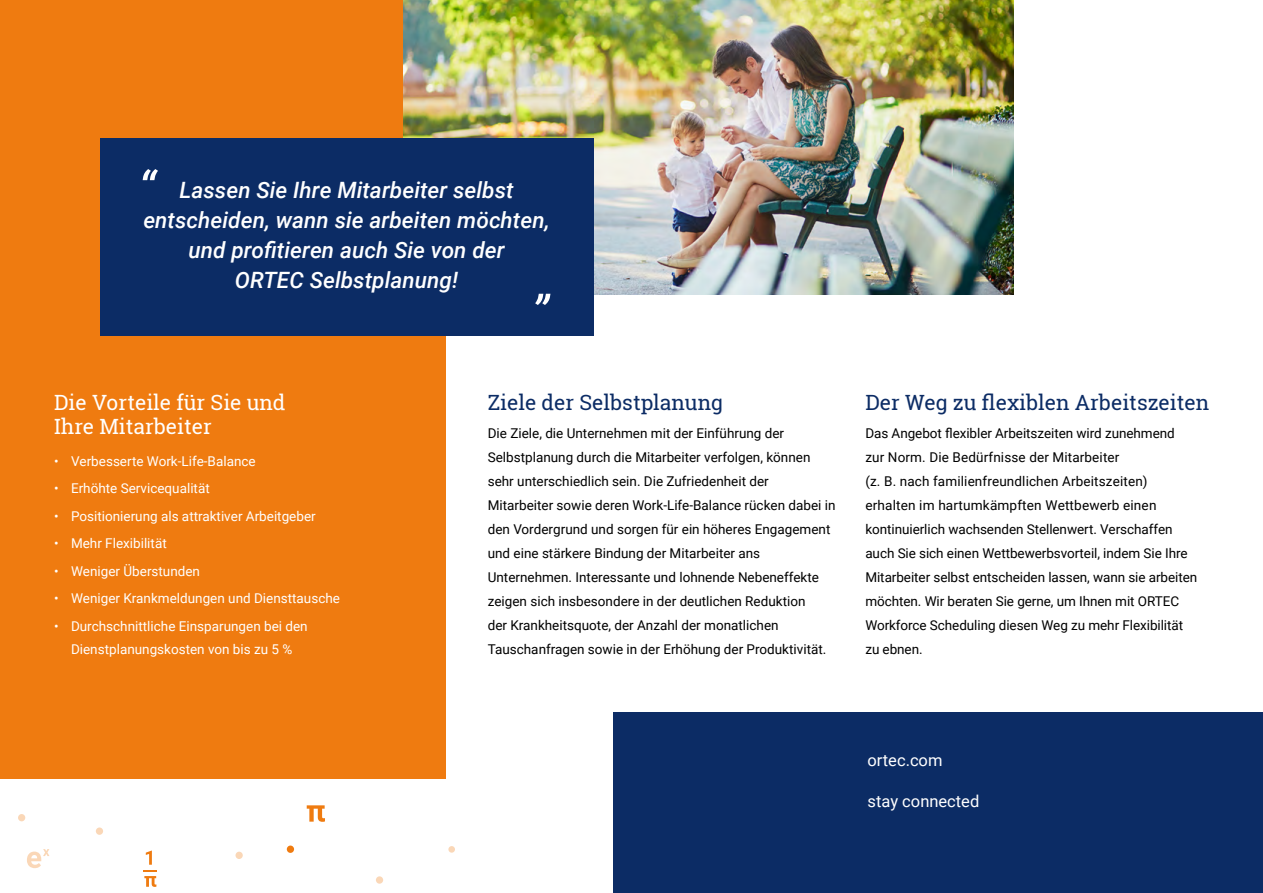
<style>
.page{position:relative;width:1263px;height:893px;background:#fff}
.page>*{position:absolute;margin:0;border:0;box-sizing:border-box;transform-origin:0 0}
.t1{font:italic 500 22.5px/30px "Roboto";letter-spacing:.005em;color:#fff;text-align:center}
.t2{font:21px "Roboto Slab";color:#0c2c65}
.t3{font:21px/24px "Roboto Slab";color:#fff}
.t4{font:16.5px "Roboto";color:#fff}
.t5{font:13.5px/24px "Roboto";color:#000}
.t6{font:13.5px/23.2px "Roboto";color:#fff;text-align:center}
</style>
<div class="page">
<svg style="left:27px;top:849px;width:22px;height:19px"></svg>
<svg style="left:18px;top:814px;width:7px;height:7px"></svg>
<svg style="left:287px;top:845px;width:7px;height:8px"></svg>
<div style="left:376px;top:876px;width:7px;height:8px;background:#fad7b7;border-radius:50%"></div>
<div style="left:96px;top:827px;width:7px;height:8px;background:#fad7b7;border-radius:50%"></div>
<div style="left:235px;top:852px;width:8px;height:7px;background:#fad7b7;border-radius:50%"></div>
<svg style="left:143px;top:850px;width:14px;height:37px"></svg>
<svg style="left:307px;top:805px;width:18px;height:17px"></svg>
<svg style="left:448px;top:846px;width:7px;height:7px"></svg>
<div style="left:614px;top:712px;width:649px;height:181px;background:#0c2c65"></div>
<div style="left:0;top:0;width:445px;height:779px;background:#ef7b10"></div>
<img style="left:404px;top:0;width:609px;height:294px">
<div style="left:100px;top:138px;width:493px;height:198px;background:#0c2c65"></div>
<svg style="left:143px;top:169px;width:15px;height:11px"></svg>
<svg style="left:535px;top:294px;width:15px;height:11px"></svg>
<h1 class="t1" style="left:143px;top:174px;width:408px">Lassen Sie Ihre Mitarbeiter selbst entscheiden, wann sie arbeiten möchten, und profitieren auch Sie von der<br>ORTEC Selbstplanung!</h1>
<h2 class="t3" style="left:54px;top:390px;width:233px">Die Vorteile für Sie und<br>Ihre Mitarbeiter</h2>
<p class="t6" style="left:54px;top:449px;width:203px">• Verbesserte Work-Life-Balance</p>
<p class="t6" style="left:54px;top:476px;width:157px">• Erhöhte Servicequalität</p>
<p class="t6" style="left:54px;top:504px;width:263px">• Positionierung als attraktiver Arbeitgeber</p>
<p class="t6" style="left:54px;top:531px;width:114px">• Mehr Flexibilität</p>
<p class="t6" style="left:54px;top:559px;width:148px">• Weniger Überstunden</p>
<p class="t6" style="left:54px;top:586px;width:287px">• Weniger Krankmeldungen und Diensttausche</p>
<p class="t6" style="left:54px;top:614px;width:255px">• Durchschnittliche Einsparungen bei den<br>Dienstplanungskosten von bis zu 5 %</p>
<h2 class="t2" style="left:488px;top:387px;width:237px">Ziele der Selbstplanung</h2>
<p class="t5" style="left:488px;top:421px;width:349px">Die Ziele, die Unternehmen mit der Einführung der Selbstplanung durch die Mitarbeiter verfolgen, können sehr unterschiedlich sein. Die Zufriedenheit der Mitarbeiter sowie deren Work-Life-Balance rücken dabei in den Vordergrund und sorgen für ein höheres Engagement und eine stärkere Bindung der Mitarbeiter ans Unternehmen. Interessante und lohnende Nebeneffekte zeigen sich insbesondere in der deutlichen Reduktion<br>der Krankheitsquote, der Anzahl der monatlichen Tauschanfragen sowie in der Erhöhung der Produktivität.</p>
<h2 class="t2" style="left:865px;top:387px;width:345px">Der Weg zu flexiblen Arbeitszeiten</h2>
<p class="t5" style="left:865px;top:421px;width:333px">Das Angebot flexibler Arbeitszeiten wird zunehmend<br>zur Norm. Die Bedürfnisse der Mitarbeiter<br>(z. B. nach familienfreundlichen Arbeitszeiten) erhalten im hartumkämpften Wettbewerb einen kontinuierlich wachsenden Stellenwert. Verschaffen auch Sie sich einen Wettbewerbsvorteil, indem Sie Ihre Mitarbeiter selbst entscheiden lassen, wann sie arbeiten möchten. Wir beraten Sie gerne, um Ihnen mit ORTEC Workforce Scheduling diesen Weg zu mehr Flexibilität zu ebnen.</p>
<p class="t4" style="left:867px;top:748px;width:76px">ortec.com</p>
<p class="t4" style="left:867px;top:789px;width:113px">stay connected</p>
</div>
